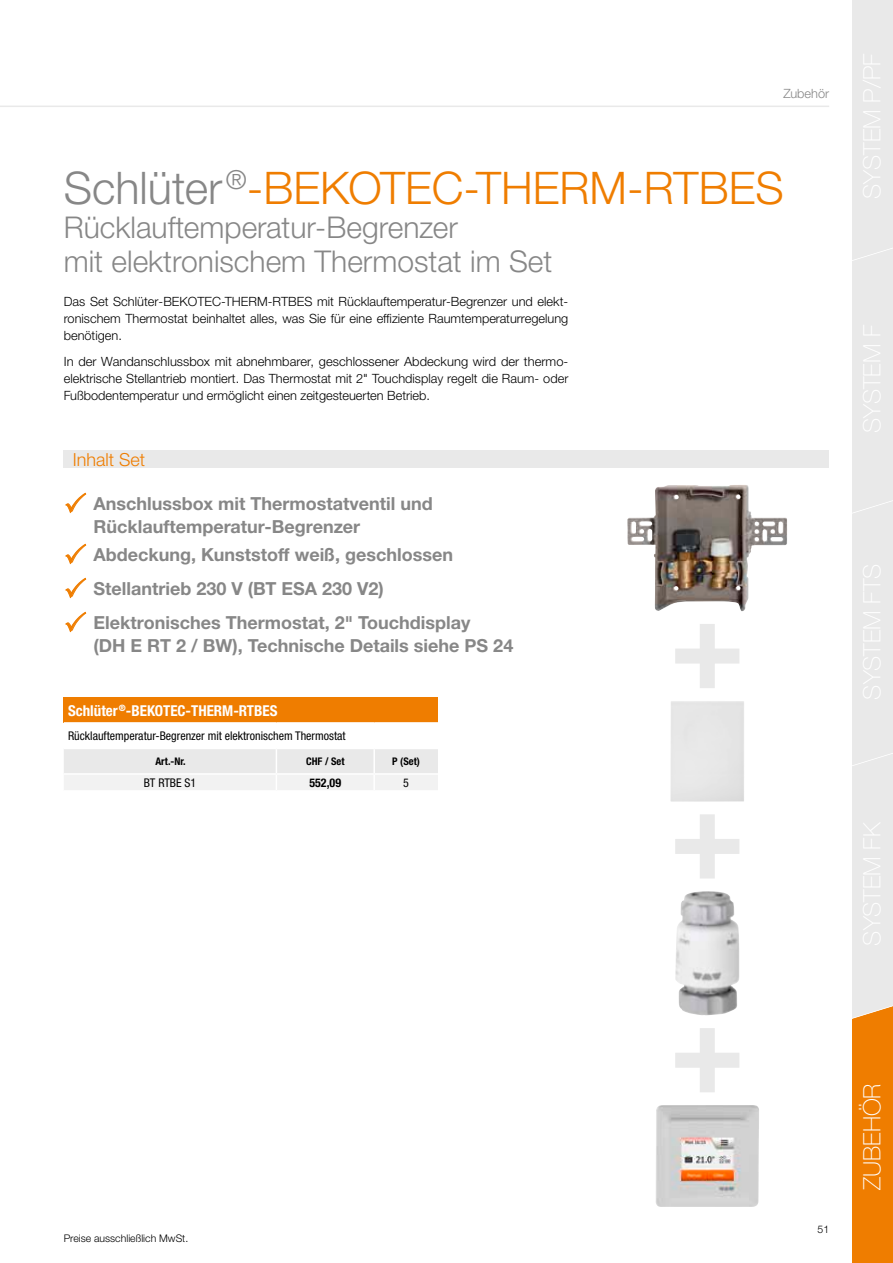
<style>
.page{position:relative;width:893px;height:1263px;background:#fff}
.page>*{position:absolute;margin:0;border:0;box-sizing:border-box;transform-origin:0 0}
.t1{font:300 45px "Helvetica Neue LTW1 G";color:#ef7d00}
.t2{font:300 30px/34px "Helvetica Neue LTW1 G";color:#878787}
.t3{font:100 24px "Helvetica Neue LT Pro";color:#fff}
.t4{font:700 18px/22.5px "Helvetica Neue LTW1 G";color:#878787}
.t5{font:300 18px "Helvetica Neue LTW1 G";color:#ef7d00}
.t6{font:700 condensed 15px "Helvetica Neue LTW1 G";color:#fff}
.t7{font:300 12.75px/17px "Helvetica Neue LTW1 G";color:#000;text-align:justify}
.t8{font:300 12.75px "Helvetica Neue LTW1 G";color:#878787}
.t9{font:condensed 12px "Helvetica Neue LTW1 G";color:#000}
.t10{font:700 condensed 12px "Helvetica Neue LTW1 G";color:#000}
.t11{font:300 10.5px "Helvetica Neue LTW1 G";color:#000}
.t12{font:700 condensed 10.5px "Helvetica Neue LTW1 G";color:#000}
.s1{color:#878787}
.s2{color:#ef7d00}
</style>
<div class="page">
<hr style="left:0;top:106px;width:829px;height:1px;background:#e9e9e9">
<svg style="left:675px;top:624px;width:64px;height:64px"></svg>
<svg style="left:675px;top:814px;width:64px;height:64px"></svg>
<svg style="left:675px;top:1028px;width:64px;height:64px"></svg>
<img style="left:675px;top:891px;width:64px;height:124px">
<img style="left:656px;top:1105px;width:103px;height:102px">
<img style="left:627px;top:485px;width:160px;height:126px">
<div style="left:64px;top:451px;width:765px;height:17px;background:#e9e9e9"></div>
<div style="left:64px;top:697px;width:374px;height:26px;background:#ef7d00"></div>
<hr style="left:64px;top:722px;width:212px;height:2px;background:#fff">
<hr style="left:276px;top:722px;width:98px;height:2px;background:#fff">
<hr style="left:374px;top:722px;width:64px;height:2px;background:#fff">
<svg style="left:64px;top:749px;width:374px;height:41px"></svg>
<svg style="left:852px;top:0;width:41px;height:1263px;background:#ead3ba"></svg>
<p class="t8" style="left:783px;top:86px;width:47px">Zubehör</p>
<h1 class="t1" style="left:64px;top:161px;width:721px"><span class="s1">Schlüter</span> <sup>®</sup>-BEKOTEC-THERM-RTBES</h1>
<h2 class="t2" style="left:64px;top:210px;width:490px">Rücklauftemperatur-Begrenzer<br>mit elektronischem Thermostat im Set</h2>
<p class="t7" style="left:64px;top:293px;width:506px">Das Set Schlüter-BEKOTEC-THERM-RTBES mit Rücklauftemperatur-Begrenzer und elekt&shy;ronischem Thermostat beinhaltet alles, was Sie für eine effiziente Raumtemperaturregelung benötigen.</p>
<p class="t7" style="left:64px;top:353px;width:506px">In der Wandanschlussbox mit abnehmbarer, geschlossener Abdeckung wird der thermo&shy;elektrische Stellantrieb montiert. Das Thermostat mit 2" Touchdisplay regelt die Raum- oder Fußbodentemperatur und ermöglicht einen zeitgesteuerten Betrieb.</p>
<h3 class="t5" style="left:73px;top:448px;width:74px">Inhalt Set</h3>
<h3 class="t4" style="left:94px;top:492px;width:341px;text-indent:-30px"><span class="s2">✓</span> Anschlussbox mit Thermostatventil und<br>Rücklauftemperatur-Begrenzer</h3>
<h3 class="t4" style="left:64px;top:543px;width:391px"><span class="s2">✓</span> Abdeckung, Kunststoff weiß, geschlossen</h3>
<h3 class="t4" style="left:64px;top:578px;width:322px"><span class="s2">✓</span> Stellantrieb 230 V (BT ESA 230 V2)</h3>
<h3 class="t4" style="left:94px;top:612px;width:421px;text-indent:-30px"><span class="s2">✓</span> Elektronisches Thermostat, 2" Touchdisplay<br>(DH E RT 2 / BW), Technische Details siehe PS 24</h3>
<p class="t6" style="left:68px;top:701px;width:211px">Schlüter <sup>®</sup>-BEKOTEC-THERM-RTBES</p>
<p class="t9" style="left:68px;top:729px;width:279px">Rücklauftemperatur-Begrenzer mit elektronischem Thermostat</p>
<p class="t12" style="left:155px;top:755px;width:32px">Art.-Nr.</p>
<p class="t12" style="left:306px;top:755px;width:40px">CHF / Set</p>
<p class="t12" style="left:392px;top:755px;width:29px">P (Set)</p>
<p class="t9" style="left:144px;top:775px;width:54px">BT RTBE S1</p>
<p class="t10" style="left:309px;top:775px;width:33px">552,09</p>
<p class="t9" style="left:403px;top:775px;width:7px">5</p>
<p class="t11" style="left:64px;top:1231px;width:126px">Preise ausschließlich MwSt.</p>
<p class="t11" style="left:817px;top:1223px;width:13px">51</p>
<h3 class="t3" style="left:858px;top:1190px;width:108px;rotate:-90deg">ZUBEHÖR</h3>
</div>
